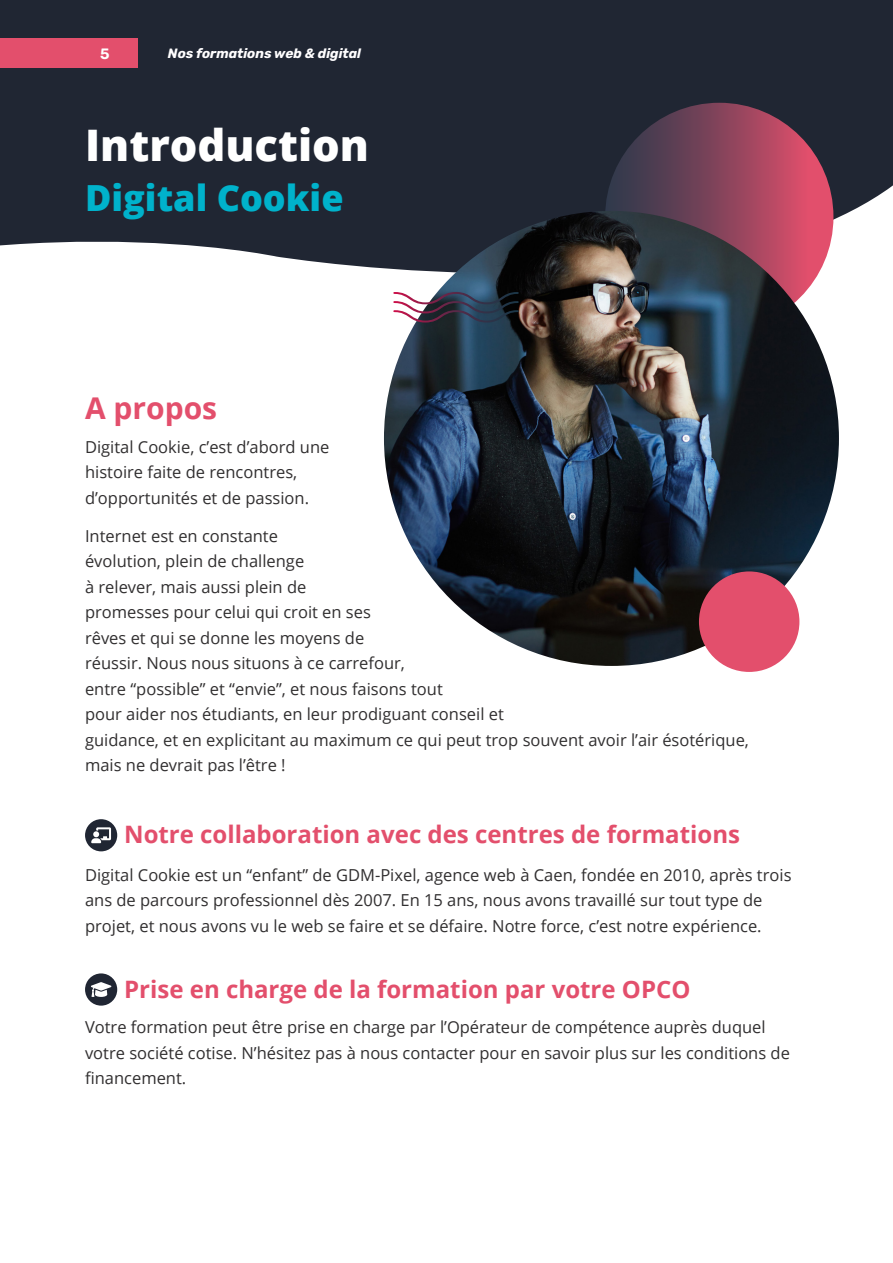
<style>
.page{position:relative;width:893px;height:1263px;background:#fff}
.page>*{position:absolute;margin:0;border:0;box-sizing:border-box;transform-origin:0 0}
.Headline_White{font:800 43.5px "Open Sans";color:#fff}
.Sub_Headline{font:800 36px "Open Sans";color:#00b2cb}
.Headliners{font:700 30px "Open Sans";color:#e34f6c}
.Headliners-2{font:700 24px "Open Sans";color:#e34f6c}
.Body_Text{font:16.5px/25.5px "Open Sans";color:#312f30}
.t1{font:600 15px "Rubik";color:#fff}
.t2{font:italic 700 13.5px "Rubik";color:#fffeff}
</style>
<div class="page">
<svg style="left:0;top:0;width:893px;height:361px;fill:#202633"></svg>
<div style="left:85px;top:973px;width:32px;height:33px;background:#202633;border-radius:50%"></div>
<svg style="left:91px;top:982px;width:20px;height:15px"></svg>
<div style="left:85px;top:819px;width:32px;height:32px;background:#202633;border-radius:50%"></div>
<svg style="left:91px;top:827px;width:20px;height:16px"></svg>
<div style="left:605px;top:103px;width:228px;height:228px;background:linear-gradient(to right,#233849,#ec506e);border-radius:114px"></div>
<img style="left:384px;top:211px;width:455px;height:455px;border-radius:227px">
<div style="left:699px;top:571px;width:100px;height:101px;background:#e34f6c;border-radius:50%"></div>
<div style="left:358px;top:325px;width:29px;height:29px;background:#fff;border-radius:50%"></div>
<svg style="left:393px;top:292px;width:126px;height:30px"></svg>
<div style="left:0;top:38px;width:138px;height:30px;background:#e34f6c"></div>
<p class="t1" style="left:100px;top:45px;width:11px">5</p>
<p class="t2" style="left:168px;top:45px;width:195px">Nos formations web &amp; digital</p>
<p class="Headline_White" style="left:85px;top:112px;width:285px">Introduction</p>
<p class="Sub_Headline" style="left:85px;top:170px;width:260px">Digital Cookie</p>
<p class="Headliners" style="left:85px;top:387px;width:134px">A propos</p>
<p class="Body_Text" style="left:85px;top:433px;width:246px">Digital Cookie, c’est d’abord une histoire faite de rencontres, d’opportunités et de passion.</p>
<p class="Body_Text" style="left:85px;top:523px;width:665px">Internet est en constante<br>évolution, plein de challenge<br>à relever, mais aussi plein de<br>promesses pour celui qui croit en ses<br>rêves et qui se donne les moyens de<br>réussir. Nous nous situons à ce carrefour,<br>entre “possible” et “envie”, et nous faisons tout<br>pour aider nos étudiants, en leur prodiguant conseil et<br>guidance, et en explicitant au maximum ce qui peut trop souvent avoir l’air ésotérique, mais ne devrait pas l’être !</p>
<p class="Headliners-2" style="left:124px;top:818px;width:617px">Notre collaboration avec des centres de formations</p>
<p class="Body_Text" style="left:85px;top:862px;width:708px">Digital Cookie est un “enfant” de GDM-Pixel, agence web à Caen, fondée en 2010, après trois ans de parcours professionnel dès 2007. En 15 ans, nous avons travaillé sur tout type de projet, et nous avons vu le web se faire et se défaire. Notre force, c’est notre expérience.</p>
<p class="Headliners-2" style="left:124px;top:973px;width:568px">Prise en charge de la formation par votre OPCO</p>
<p class="Body_Text" style="left:85px;top:1014px;width:706px">Votre formation peut être prise en charge par l’Opérateur de compétence auprès duquel votre société cotise. N’hésitez pas à nous contacter pour en savoir plus sur les conditions de financement.</p>
</div>
